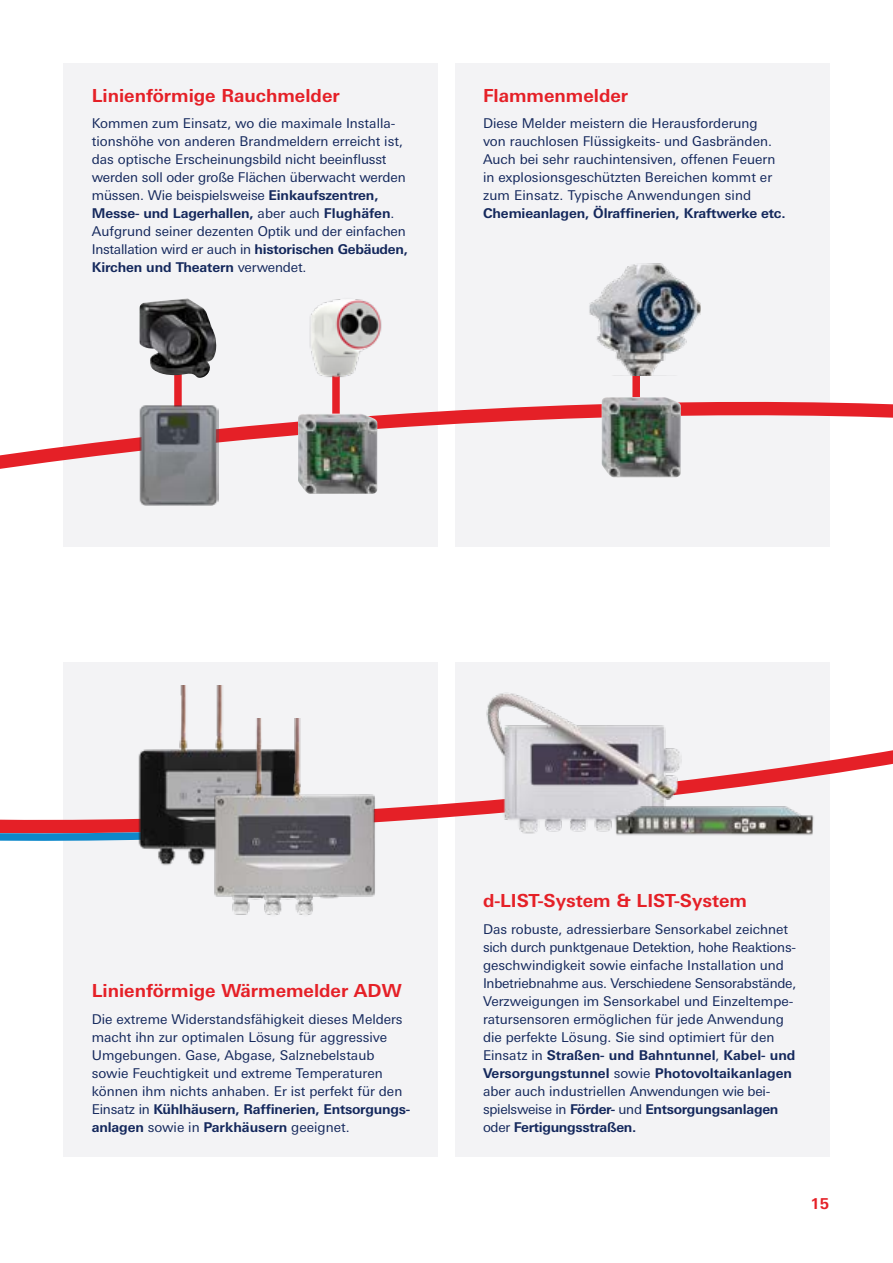
<style>
.page{position:relative;width:893px;height:1263px;background:#fff}
.page>*{position:absolute;margin:0;border:0;box-sizing:border-box;transform-origin:0 0}
.t1{font:700 18px "Univers Next W1 G";color:#e52027}
.t2{font:700 15px "Univers Next W1 G";color:#e52027}
.t3{font:13.5px/18px "Univers Next W1 G";color:#14285c}
.t4{font:700 13.5px "Univers Next W1 G";letter-spacing:-.01em;color:#14285c}
.s1{font-weight:700}
</style>
<div class="page">
<div style="left:64px;top:64px;width:374px;height:483px;background:#f3f3f5"></div>
<div style="left:455px;top:64px;width:374px;height:483px;background:#f3f3f5"></div>
<div style="left:64px;top:662px;width:374px;height:495px;background:#f3f3f5"></div>
<div style="left:455px;top:662px;width:374px;height:495px;background:#f3f3f5"></div>
<svg style="left:0;top:381px;width:893px;height:473px"></svg>
<svg style="left:0;top:687px;width:135px;height:166px"></svg>
<div style="left:632px;top:326px;width:8px;height:82px;background:#e52027"></div>
<div style="left:332px;top:342px;width:8px;height:82px;background:#e52027"></div>
<div style="left:174px;top:346px;width:8px;height:82px;background:#e52027"></div>
<img style="left:135px;top:686px;width:164px;height:180px">
<img style="left:486px;top:689px;width:195px;height:146px">
<img style="left:589px;top:263px;width:112px;height:112px">
<img style="left:212px;top:719px;width:165px;height:196px">
<img style="left:298px;top:414px;width:79px;height:80px">
<img style="left:306px;top:299px;width:76px;height:99px">
<img style="left:139px;top:298px;width:78px;height:80px">
<img style="left:614px;top:798px;width:201px;height:44px">
<img style="left:601px;top:397px;width:80px;height:80px">
<img style="left:137px;top:405px;width:82px;height:101px">
<h1 class="t1" style="left:92px;top:84px;width:249px">Linienförmige Rauchmelder</h1>
<p class="t3" style="left:92px;top:114px;width:318px">Kommen zum Einsatz, wo die maximale Installa&shy;tionshöhe von anderen Brandmeldern erreicht ist, das optische Erscheinungsbild nicht beeinflusst werden soll oder große Flächen überwacht werden müssen. Wie beispielsweise <span class="s1">Einkaufszentren, Messe- und Lagerhallen,</span> aber auch <span class="s1">Flughäfen</span>.<br>Aufgrund seiner dezenten Optik und der einfachen Installation wird er auch in <span class="s1">historischen Gebäuden, Kirchen und Theatern</span> verwendet.</p>
<h1 class="t1" style="left:483px;top:84px;width:147px">Flammenmelder</h1>
<p class="t3" style="left:483px;top:114px;width:294px">Diese Melder meistern die Herausforderung von rauchlosen Flüssigkeits- und Gasbränden.<br>Auch bei sehr rauchintensiven, offenen Feuern in explosionsgeschützten Bereichen kommt er zum Einsatz. Typische Anwendungen sind</p>
<p class="t4" style="left:483px;top:205px;width:304px">Chemieanlagen, Ölraffinerien, Kraftwerke etc.</p>
<h1 class="t1" style="left:92px;top:980px;width:311px">Linienförmige Wärmemelder ADW</h1>
<p class="t3" style="left:92px;top:1010px;width:320px">Die extreme Widerstandsfähigkeit dieses Melders macht ihn zur optimalen Lösung für aggressive Umgebungen. Gase, Abgase, Salznebelstaub sowie Feuchtigkeit und extreme Temperaturen können ihm nichts anhaben. Er ist perfekt für den Einsatz in <span class="s1">Kühlhäusern, Raffinerien, Entsorgungs&shy;anlagen</span> sowie in <span class="s1">Parkhäusern</span> geeignet.</p>
<h1 class="t1" style="left:483px;top:890px;width:266px">d-LIST-System &amp; LIST-System</h1>
<p class="t3" style="left:483px;top:920px;width:315px">Das robuste, adressierbare Sensorkabel zeichnet sich durch punktgenaue Detektion, hohe Reaktions&shy;geschwindigkeit sowie einfache Installation und Inbetriebnahme aus. Verschiedene Sensorabstände, Verzweigungen im Sensorkabel und Einzeltempe&shy;ratursensoren ermöglichen für jede Anwendung die perfekte Lösung. Sie sind optimiert für den Einsatz in <span class="s1">Straßen- und Bahntunnel</span>, <span class="s1">Kabel- und Versorgungstunnel</span> sowie <span class="s1">Photovoltaikanlagen </span>aber auch industriellen Anwendungen wie bei&shy;spielsweise in <span class="s1">Förder-</span> und <span class="s1">Entsorgungsanlagen </span>oder <span class="s1">Fertigungsstraßen.</span></p>
<p class="t2" style="left:810px;top:1195px;width:20px">15</p>
</div>
